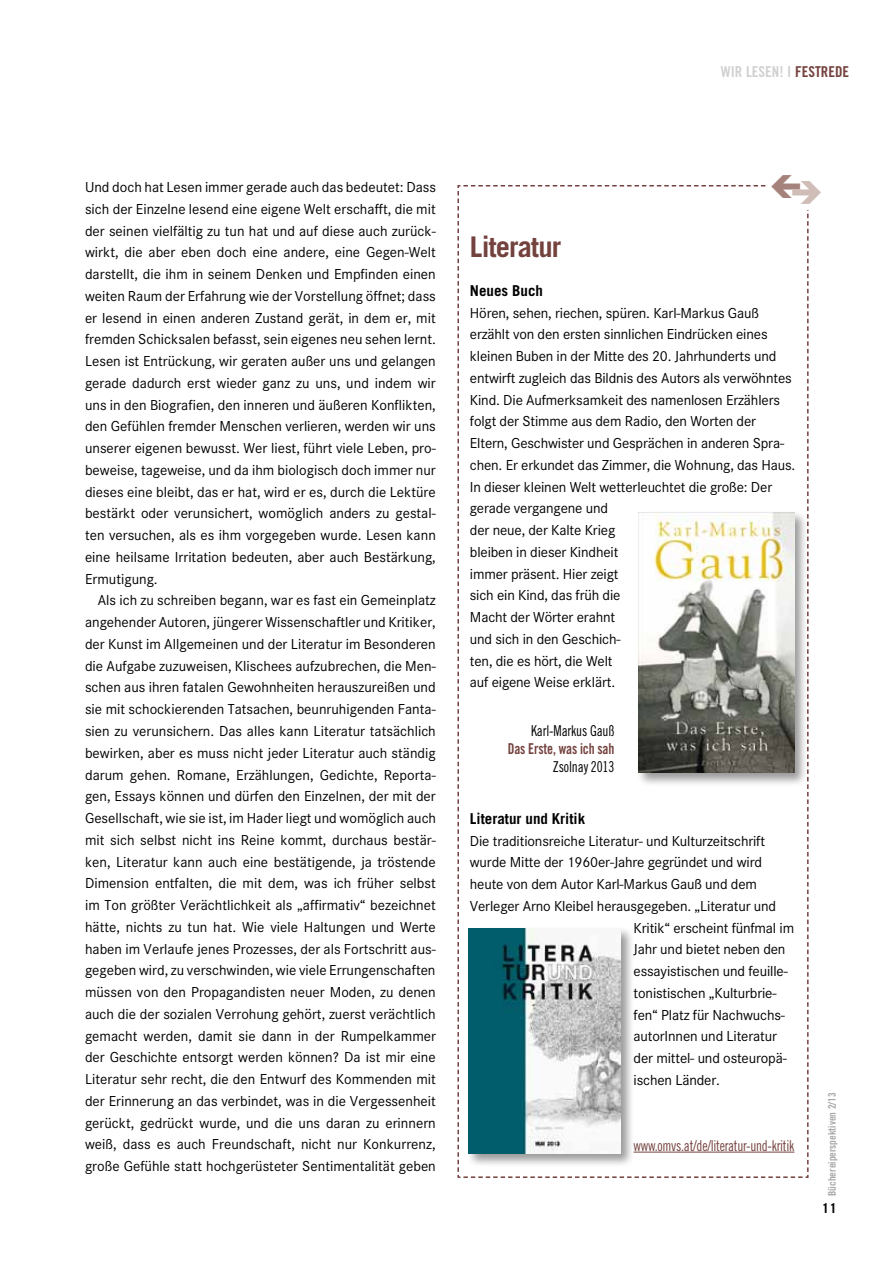
<style>
.page{position:relative;width:893px;height:1263px;background:#fff}
.page>*{position:absolute;margin:0;border:0;box-sizing:border-box;transform-origin:0 0}
.t1{font:700 28.5px "Trade Gothic";letter-spacing:-.03em;color:#74423e}
.t2{font:15px/21.8px "Corporate S";letter-spacing:-.01em;color:#000;text-align:justify}
.t3{font:15px "Trade Gothic Cond Eighteen";letter-spacing:-.02em;color:#74423e;scale:.9 1}
.t4{font:700 15px "Trade Gothic";color:#000}
.t5{font:15px "Trade Gothic Cond Eighteen";letter-spacing:-.01em;color:#000;scale:.9 1}
.t6{font:15px "Trade Gothic Bold Cond Twenty";color:#d0d1d2}
.t7{font:15px "Trade Gothic Bold Cond Twenty";letter-spacing:-.01em;color:#74423e;scale:.9 1}
.t8{font:700 13.5px "Trade Gothic";color:#000}
.t9{font:10.5px "Trade Gothic Bold Cond Twenty";color:#a7a8aa}
.s1{color:#74423e}
</style>
<div class="page">
<svg style="left:457px;top:185px;width:352px;height:993px"></svg>
<p class="t6" style="left:721px;top:62px;width:130px">WIR LESEN! I <span class="s1">FESTREDE</span></p>
<p class="t2" style="left:85px;top:177px;width:352px">Und doch hat Lesen immer gerade auch das bedeutet: Dass sich der Einzelne lesend eine eigene Welt erschafft, die mit der seinen vielfältig zu tun hat und auf diese auch zurück&shy;wirkt, die aber eben doch eine andere, eine Gegen-Welt darstellt, die ihm in seinem Denken und Empfinden einen weiten Raum der Erfahrung wie der Vorstellung öffnet; dass er lesend in einen anderen Zustand gerät, in dem er, mit fremden Schicksalen befasst, sein eigenes neu sehen lernt.<br>Lesen ist Entrückung, wir geraten außer uns und gelangen gerade dadurch erst wieder ganz zu uns, und indem wir uns in den Biografien, den inneren und äußeren Konflikten, den Gefühlen fremder Menschen verlieren, werden wir uns unserer eigenen bewusst. Wer liest, führt viele Leben, pro&shy;beweise, tageweise, und da ihm biologisch doch immer nur dieses eine bleibt, das er hat, wird er es, durch die Lektüre bestärkt oder verunsichert, womöglich anders zu gestal&shy;ten versuchen, als es ihm vorgegeben wurde. Lesen kann eine heilsame Irritation bedeuten, aber auch Bestärkung, Ermutigung.</p>
<p class="t2" style="left:85px;top:590px;width:353px;text-indent:13px">Als ich zu schreiben begann, war es fast ein Gemeinplatz angehender Autoren, jüngerer Wissenschaftler und Kritiker, der Kunst im Allgemeinen und der Literatur im Besonderen die Aufgabe zuzuweisen, Klischees aufzubrechen, die Men&shy;schen aus ihren fatalen Gewohnheiten herauszureißen und sie mit schockierenden Tatsachen, beunruhigenden Fanta&shy;sien zu verunsichern. Das alles kann Literatur tatsächlich bewirken, aber es muss nicht jeder Literatur auch ständig darum gehen. Romane, Erzählungen, Gedichte, Reporta&shy;gen, Essays können und dürfen den Einzelnen, der mit der Gesellschaft, wie sie ist, im Hader liegt und womöglich auch mit sich selbst nicht ins Reine kommt, durchaus bestär&shy;ken, Literatur kann auch eine bestätigende, ja tröstende Dimension entfalten, die mit dem, was ich früher selbst im Ton größter Verächtlichkeit als „affirmativ“ bezeichnet hätte, nichts zu tun hat. Wie viele Haltungen und Werte haben im Verlaufe jenes Prozesses, der als Fortschritt aus&shy;gegeben wird, zu verschwinden, wie viele Errungenschaften müssen von den Propagandisten neuer Moden, zu denen auch die der sozialen Verrohung gehört, zuerst verächtlich gemacht werden, damit sie dann in der Rumpelkammer der Geschichte entsorgt werden können? Da ist mir eine Literatur sehr recht, die den Entwurf des Kommenden mit der Erinnerung an das verbindet, was in die Vergessenheit gerückt, gedrückt wurde, und die uns daran zu erinnern weiß, dass es auch Freundschaft, nicht nur Konkurrenz, große Gefühle statt hochgerüsteter Sentimentalität geben</p>
<h1 class="t1" style="left:470px;top:229px;width:93px">Literatur</h1>
<p class="t4" style="left:470px;top:281px;width:75px">Neues Buch</p>
<p class="t2" style="left:470px;top:302px;width:327px;text-align:left">Hören, sehen, riechen, spüren. Karl-Markus Gauß erzählt von den ersten sinnlichen Eindrücken eines kleinen Buben in der Mitte des 20. Jahrhunderts und entwirft zugleich das Bildnis des Autors als verwöhntes Kind. Die Aufmerksamkeit des namenlosen Erzählers folgt der Stimme aus dem Radio, den Worten der Eltern, Geschwister und Gesprächen in anderen Spra&shy;chen. Er erkundet das Zimmer, die Wohnung, das Haus.<br>In dieser kleinen Welt wetterleuchtet die große: Der gerade vergangene und<br>der neue, der Kalte Krieg<br>bleiben in dieser Kindheit<br>immer präsent. Hier zeigt<br>sich ein Kind, das früh die<br>Macht der Wörter erahnt<br>und sich in den Geschich-<br>ten, die es hört, die Welt<br>auf eigene Weise erklärt.</p>
<p class="t5" style="left:531px;top:721px;width:94px">Karl-Markus Gauß</p>
<p class="t7" style="left:508px;top:739px;width:120px">Das Erste, was ich sah</p>
<p class="t5" style="left:553px;top:757px;width:70px">Zsolnay 2013</p>
<p class="t4" style="left:470px;top:809px;width:117px">Literatur und Kritik</p>
<p class="t2" style="left:470px;top:830px;width:297px">Die traditionsreiche Literatur- und Kulturzeitschrift</p>
<p class="t2" style="left:470px;top:852px;width:294px">wurde Mitte der 1960er-Jahre gegründet und wird</p>
<p class="t2" style="left:470px;top:873px;width:289px">heute von dem Autor Karl-Markus Gauß und dem</p>
<p class="t2" style="left:470px;top:895px;width:308px">Verleger Arno Kleibel herausgegeben. „Literatur und</p>
<p class="t2" style="left:634px;top:917px;width:162px">Kritik“ erscheint fünfmal im</p>
<p class="t2" style="left:634px;top:939px;width:153px">Jahr und bietet neben den</p>
<p class="t2" style="left:634px;top:960px;width:156px">essayistischen und feuille-</p>
<p class="t2" style="left:634px;top:982px;width:144px">tonistischen „Kulturbrie-</p>
<p class="t2" style="left:634px;top:1004px;width:153px">fen“ Platz für Nachwuchs-</p>
<p class="t2" style="left:634px;top:1026px;width:145px">autorInnen und Literatur</p>
<p class="t2" style="left:634px;top:1047px;width:155px">der mittel- und osteuropä-</p>
<p class="t2" style="left:634px;top:1069px;width:88px">ischen Länder.</p>
<p class="t3" style="left:634px;top:1136px;width:180px">www.omvs.at/de/literatur-und-kritik</p>
<p class="t9" style="left:826px;top:1196px;width:105px;rotate:-90deg">Büchereiperspektiven 2/13</p>
<p class="t8" style="left:822px;top:1199px;width:17px">11</p>
</div>
